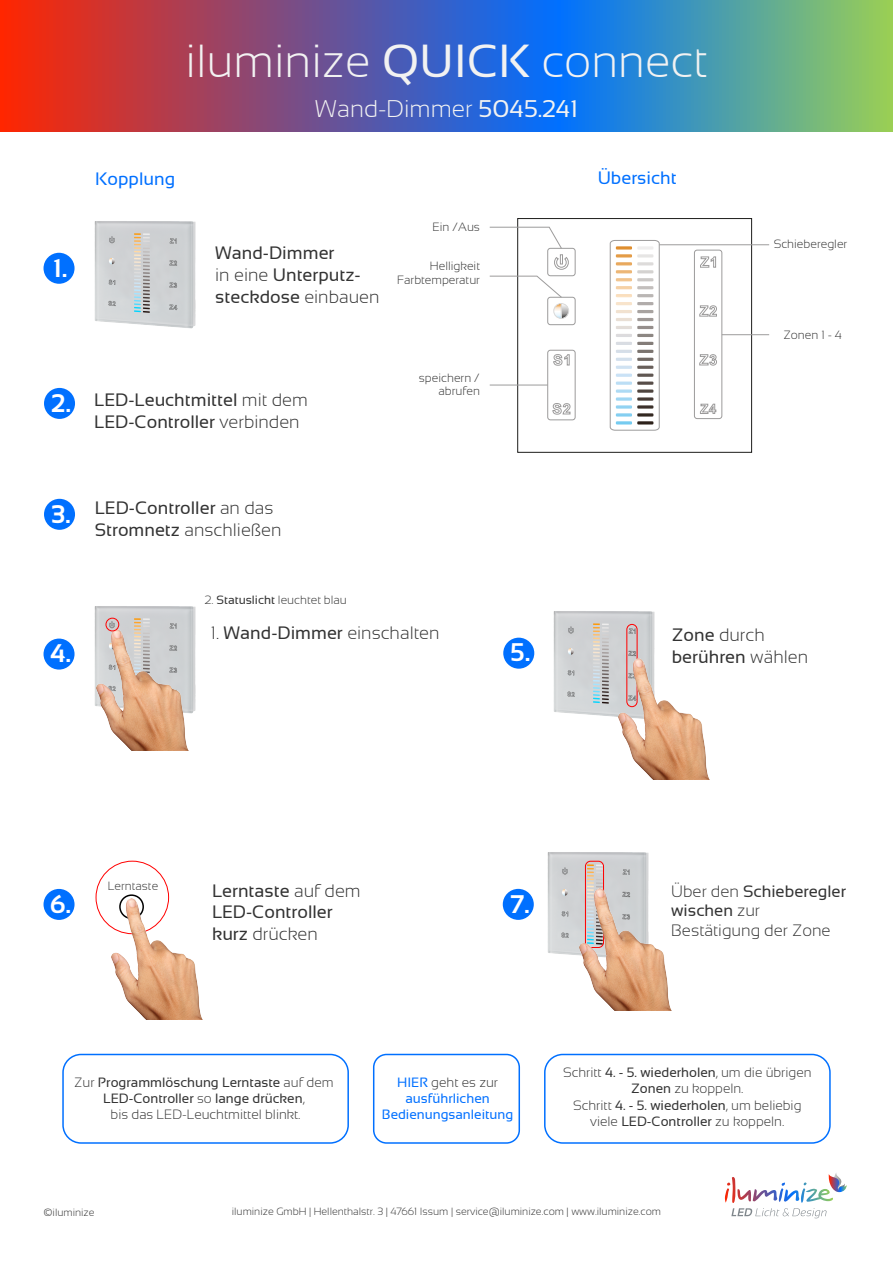
<style>
.page{position:relative;width:893px;height:1263px;background:#fff}
.page>*{position:absolute;margin:0;border:0;box-sizing:border-box;transform-origin:0 0}
.t1{font:300 46.35px "Sansation";color:#f2f2f2}
.t2{font:700 25.5px "Sansation";color:#fff}
.t3{font:300 24.15px "Sansation";color:#f2f2f2}
.t4{font:18px/21.6px "Sansation";color:#333}
.t5{font:300 18px "Sansation";color:#333}
.t6{font:18px "Sansation";color:#0070ff}
.t7{font:300 16.5px/19.8px "Sansation";color:#333}
.t8{font:300 13.5px/16.2px "Sansation";color:#333;text-align:center}
.t9{font:13.5px/16.2px "Sansation";color:#333;text-align:center}
.t10{font:13.5px/16.2px "Sansation";color:#0070ff;text-align:center}
.t11{font:300 12px/13.5px "Sansation";color:#333;text-align:right}
.t12{font:300 10.5px "Sansation";color:#333}
.s1{font-weight:400}
.s2{font-weight:300}
.s3{font-weight:300;color:#333}
</style>
<div class="page">
<img style="left:547px;top:852px;width:102px;height:104px">
<img style="left:94px;top:606px;width:102px;height:107px">
<svg style="left:0;top:0;width:892px;height:132px;background:#6d6a8e"></svg>
<div style="left:44px;top:499px;width:31px;height:31px;background:#0070ff;border-radius:50%"></div>
<div style="left:44px;top:639px;width:30px;height:31px;background:#0070ff;border-radius:50%"></div>
<div style="left:44px;top:253px;width:30px;height:31px;background:#0070ff;border-radius:50%"></div>
<div style="left:44px;top:388px;width:31px;height:31px;background:#0070ff;border-radius:50%"></div>
<div style="left:503px;top:889px;width:31px;height:31px;background:#0070ff;border-radius:50%"></div>
<img style="left:97px;top:629px;width:91px;height:122px">
<div style="left:585px;top:861px;width:19px;height:87px;border:1px solid #f00;border-radius:5px"></div>
<img style="left:580px;top:889px;width:91px;height:121px">
<img style="left:94px;top:221px;width:102px;height:108px">
<div style="left:517px;top:218px;width:235px;height:235px;border:1px solid #1d1d1b"></div>
<svg style="left:700px;top:256px;width:16px;height:12px"></svg>
<svg style="left:699px;top:305px;width:18px;height:12px"></svg>
<svg style="left:699px;top:354px;width:18px;height:12px"></svg>
<svg style="left:700px;top:404px;width:16px;height:10px"></svg>
<svg style="left:553px;top:354px;width:17px;height:12px"></svg>
<svg style="left:552px;top:403px;width:18px;height:12px"></svg>
<div style="left:547px;top:248px;width:28px;height:28px;border:1px solid #9c9b9b;border-radius:3px"></div>
<svg style="left:489px;top:226px;width:80px;height:93px"></svg>
<div style="left:547px;top:297px;width:28px;height:28px;border:1px solid #9c9b9b;border-radius:3px"></div>
<hr style="left:489px;top:385px;width:58px;height:1px;background:#9c9b9b">
<div style="left:547px;top:350px;width:28px;height:70px;border:1px solid #9c9b9b;border-radius:3px"></div>
<hr style="left:721px;top:334px;width:48px;height:1px;background:#9c9b9b">
<div style="left:694px;top:250px;width:28px;height:169px;border:1px solid #9c9b9b;border-radius:3px"></div>
<svg style="left:609px;top:240px;width:51px;height:191px"></svg>
<hr style="left:659px;top:244px;width:110px;height:1px;background:#9c9b9b">
<div style="left:106px;top:618px;width:13px;height:13px;border:1px solid #f00;border-radius:50%"></div>
<img style="left:724px;top:1173px;width:122px;height:45px">
<div style="left:62px;top:1054px;width:287px;height:90px;border:2px solid #0070ff;border-radius:18px"></div>
<div style="left:544px;top:1054px;width:286px;height:90px;border:2px solid #0070ff;border-radius:18px"></div>
<div style="left:373px;top:1054px;width:147px;height:90px;border:2px solid #0070ff;border-radius:13px"></div>
<svg style="left:123px;top:894px;width:17px;height:4px"></svg>
<div style="left:44px;top:889px;width:30px;height:31px;background:#0070ff;border-radius:50%"></div>
<img style="left:112px;top:898px;width:91px;height:122px">
<img style="left:553px;top:611px;width:102px;height:106px">
<div style="left:626px;top:624px;width:11px;height:83px;border:1px solid #f00;border-radius:5px"></div>
<div style="left:503px;top:638px;width:31px;height:31px;background:#0070ff;border-radius:50%"></div>
<img style="left:618px;top:658px;width:91px;height:122px">
<h1 class="t1" style="left:185px;top:35px;width:523px">iluminize <span class="s1">QUICK</span> connect</h1>
<h3 class="t3" style="left:315px;top:95px;width:264px">Wand-Dimmer <span class="s1">5045.241</span></h3>
<p class="t6" style="left:95px;top:169px;width:81px">Kopplung</p>
<p class="t6" style="left:597px;top:168px;width:80px">Übersicht</p>
<p class="t11" style="left:432px;top:220px;width:49px">Ein /Aus</p>
<h2 class="t2" style="left:53px;top:253px;width:16px">1.</h2>
<p class="t4" style="left:215px;top:242px;width:166px">Wand-Dimmer<br><span class="s2">in eine</span> Unterputz&shy;steckdose <span class="s2">einbauen</span></p>
<p class="t11" style="left:397px;top:259px;width:84px">Helligkeit<br>Farbtemperatur</p>
<p class="t11" style="left:773px;top:237px;width:75px">Schieberegler</p>
<p class="t11" style="left:783px;top:328px;width:60px">Zonen 1 - 4</p>
<h2 class="t2" style="left:51px;top:389px;width:22px">2.</h2>
<p class="t4" style="left:94px;top:389px;width:215px">LED-Leuchtmittel <span class="s2">mit dem<br></span>LED-Controller <span class="s2">verbinden</span></p>
<p class="t11" style="left:419px;top:371px;width:63px">speichern / abrufen</p>
<h2 class="t2" style="left:51px;top:499px;width:21px">3.</h2>
<p class="t4" style="left:95px;top:497px;width:188px">LED-Controller <span class="s2">an das<br></span>Stromnetz <span class="s2">anschließen</span></p>
<p class="t11" style="left:204px;top:593px;width:144px">2. <span class="s1">Statuslicht</span> leuchtet blau</p>
<p class="t5" style="left:211px;top:622px;width:230px">1. <span class="s1">Wand-Dimmer</span> einschalten</p>
<p class="t5" style="left:671px;top:625px;width:94px"><span class="s1">Zone</span> durch</p>
<h2 class="t2" style="left:50px;top:639px;width:22px">4.</h2>
<h2 class="t2" style="left:510px;top:638px;width:22px">5.</h2>
<p class="t4" style="left:671px;top:646px;width:138px">berühren <span class="s2">wählen</span></p>
<p class="t11" style="left:108px;top:879px;width:52px">Lerntaste</p>
<h2 class="t2" style="left:50px;top:890px;width:23px">6.</h2>
<p class="t4" style="left:212px;top:880px;width:150px">Lerntaste <span class="s2">auf dem<br></span>LED-Controller kurz <span class="s2">drücken</span></p>
<h2 class="t2" style="left:509px;top:890px;width:22px">7.</h2>
<p class="t7" style="left:671px;top:881px;width:176px">Über den <span class="s1">Schieberegler wischen</span> zur<br>Bestätigung der Zone</p>
<p class="t9" style="left:74px;top:1074px;width:261px"><span class="s2">Zur</span> Programmlöschung Lerntaste <span class="s2">auf dem<br></span>LED-Controller <span class="s2">so</span> lange drücken<span class="s2">,<br>bis das LED-Leuchtmittel blinkt.</span></p>
<p class="t10" style="left:382px;top:1074px;width:133px">HIER <span class="s3">geht es zur </span>ausführlichen<br>Bedienungsanleitung</p>
<p class="t8" style="left:563px;top:1064px;width:250px">Schritt <span class="s1">4. - 5. wiederholen</span>, um die übrigen <span class="s1">Zonen</span> zu koppeln.<br>Schritt <span class="s1">4. - 5. wiederholen</span>, um beliebig viele <span class="s1">LED-Controller</span> zu koppeln.</p>
<p class="t12" style="left:43px;top:1206px;width:53px">©iluminize</p>
<p class="t12" style="left:232px;top:1205px;width:430px">iluminize GmbH | Hellenthalstr. 3 | 47661 Issum | service@iluminize.com | www.iluminize.com</p>
</div>
